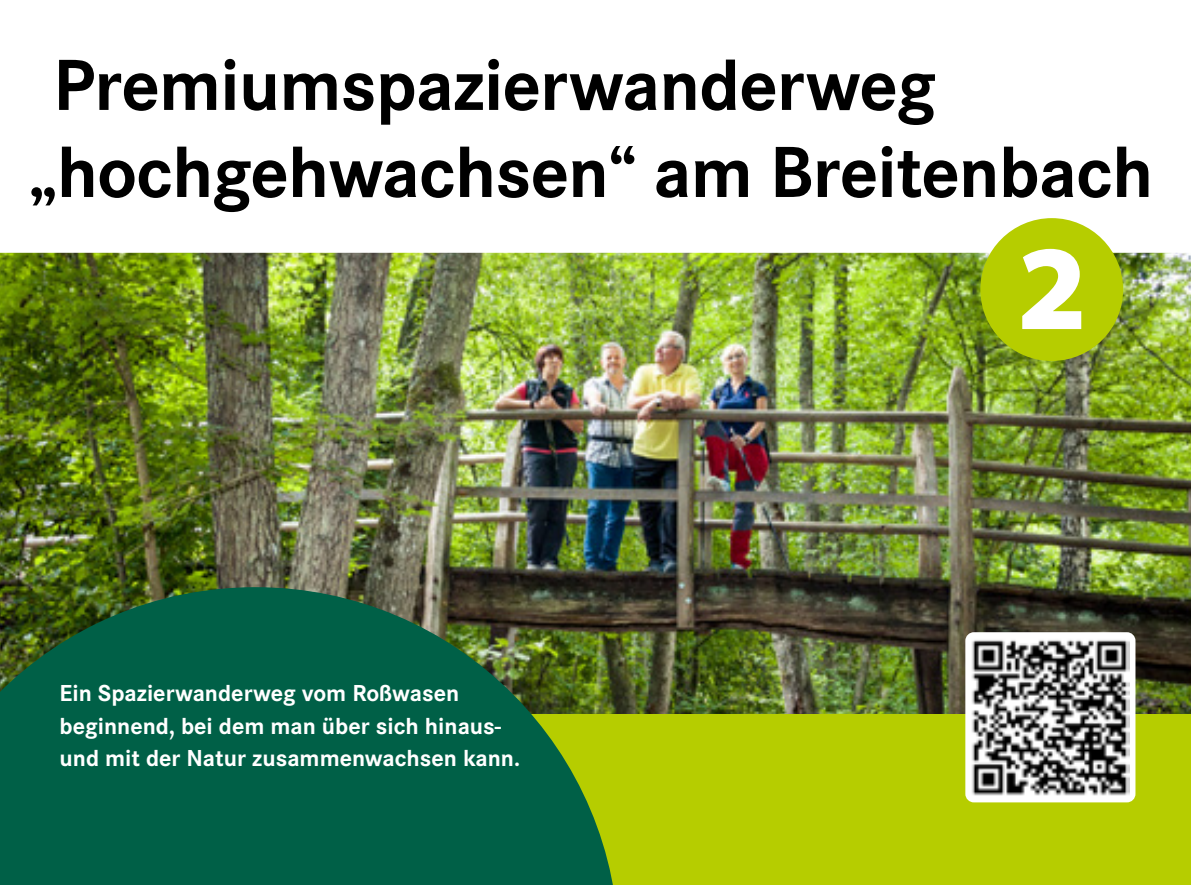
<style>
.page{position:relative;width:1191px;height:885px;background:#fff}
.page>*{position:absolute;margin:0;border:0;box-sizing:border-box;transform-origin:0 0}
.t1{font:700 151.2px "Koz Go Pro";color:#b6cd00}
.t2{font:700 75px/87px "Corporate S Pro";letter-spacing:-.01em;color:#000}
.t3{font:700 24px/32.4px "Corporate S Pro";color:#fff}
</style>
<div class="page">
<img style="left:0;top:253px;width:1191px;height:461px">
<div style="left:0;top:714px;width:1191px;height:170px;background:#b6cd00"></div>
<svg style="left:0;top:587px;width:619px;height:297px;background:#12623e"></svg>
<div style="left:985px;top:224px;width:133px;height:132px;background:#fff;border-radius:50%"></div>
<div style="left:965px;top:632px;width:170px;height:170px;background:#fff;border-radius:9px"></div>
<img style="left:971px;top:640px;width:159px;height:156px">
<p class="t2" style="left:29px;top:35px;width:1125px;text-indent:24px">Premiumspazierwanderweg „hochgehwachsen“ am Breitenbach</p>
<p class="t3" style="left:60px;top:675px;width:462px">Ein Spazierwanderweg vom Roßwasen beginnend, bei dem man über sich hinaus&shy;und mit der Natur zusammenwachsen kann.</p>
<p class="t1" style="left:976px;top:194px;width:153px">❷</p>
</div>
